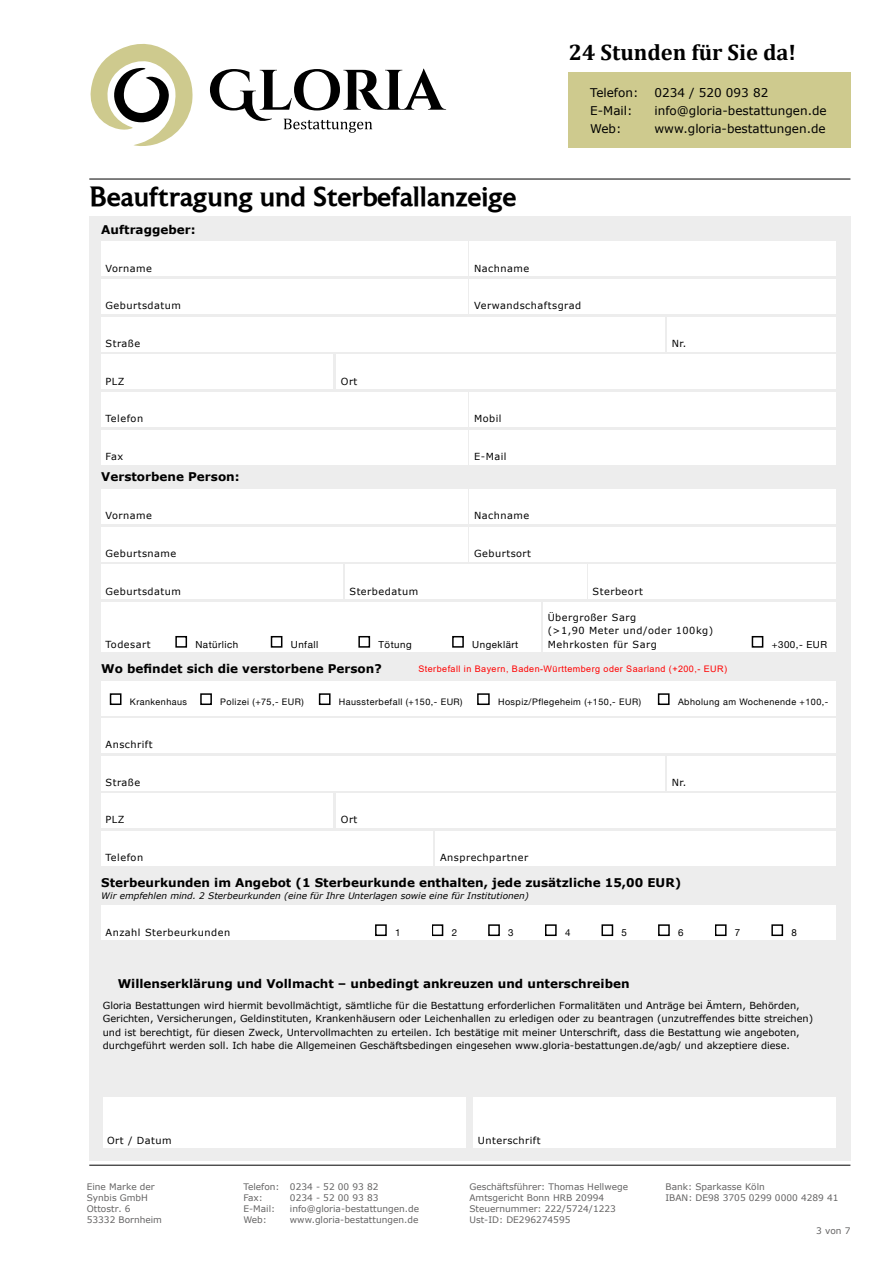
<style>
.page{position:relative;width:893px;height:1263px;background:#fff}
.page>*{position:absolute;margin:0;border:0;box-sizing:border-box;transform-origin:0 0}
.t1{font:500 27.75px "Astoria";color:#000}
.t2{font:700 22.5px "Cambria";color:#000}
.t3{font:700 12px "Verdana";color:#000}
.t4{font:12px "Verdana";color:#000}
.t5{font:9.75px/13.5px "Verdana";color:#000}
.t6{font:9.75px/13.5px "Verdana";letter-spacing:.05em;color:#000}
.t7{font:9.75px "Helvetica Neue";letter-spacing:.05em;color:#000}
.t8{font:9px/10.8px "Verdana";color:#646363}
.t9{font:9px "Helvetica Neue";letter-spacing:.05em;color:#000}
.t10{font:italic 9px "Verdana";color:#000}
.t11{font:9px "Arial";letter-spacing:.05em;color:#f00}
.s1{font-style:inherit}
</style>
<div class="page">
<hr style="left:89px;top:1165px;width:761px;height:1px;background:#000">
<hr style="left:89px;top:179px;width:761px;height:1px;background:#000">
<svg style="left:210px;top:69px;width:236px;height:64px"></svg>
<svg style="left:90px;top:44px;width:103px;height:102px"></svg>
<div style="left:569px;top:72px;width:281px;height:76px;background:#ceca8e"></div>
<div style="left:89px;top:217px;width:761px;height:944px;background:#ededed"></div>
<div style="left:101px;top:242px;width:366px;height:34px;background:#fff"></div>
<div style="left:101px;top:489px;width:366px;height:35px;background:#fff"></div>
<div style="left:101px;top:392px;width:366px;height:34px;background:#fff"></div>
<div style="left:470px;top:242px;width:366px;height:34px;background:#fff"></div>
<div style="left:470px;top:489px;width:366px;height:35px;background:#fff"></div>
<div style="left:470px;top:392px;width:366px;height:34px;background:#fff"></div>
<div style="left:470px;top:280px;width:366px;height:34px;background:#fff"></div>
<div style="left:470px;top:527px;width:366px;height:34px;background:#fff"></div>
<div style="left:470px;top:430px;width:366px;height:34px;background:#fff"></div>
<div style="left:667px;top:317px;width:169px;height:34px;background:#fff"></div>
<div style="left:667px;top:756px;width:169px;height:34px;background:#fff"></div>
<div style="left:101px;top:280px;width:366px;height:34px;background:#fff"></div>
<div style="left:101px;top:527px;width:366px;height:34px;background:#fff"></div>
<div style="left:101px;top:719px;width:735px;height:34px;background:#fff"></div>
<div style="left:101px;top:565px;width:241px;height:34px;background:#fff"></div>
<div style="left:345px;top:565px;width:241px;height:34px;background:#fff"></div>
<div style="left:588px;top:565px;width:248px;height:34px;background:#fff"></div>
<div style="left:101px;top:602px;width:440px;height:50px;background:#fff"></div>
<div style="left:101px;top:906px;width:735px;height:34px;background:#fff"></div>
<div style="left:101px;top:681px;width:735px;height:34px;background:#fff"></div>
<div style="left:101px;top:430px;width:366px;height:34px;background:#fff"></div>
<div style="left:101px;top:317px;width:564px;height:34px;background:#fff"></div>
<div style="left:101px;top:756px;width:564px;height:34px;background:#fff"></div>
<div style="left:103px;top:1097px;width:362px;height:51px;background:#fff"></div>
<div style="left:473px;top:1097px;width:363px;height:51px;background:#fff"></div>
<div style="left:101px;top:355px;width:231px;height:34px;background:#fff"></div>
<div style="left:101px;top:794px;width:231px;height:34px;background:#fff"></div>
<div style="left:101px;top:831px;width:332px;height:34px;background:#fff"></div>
<div style="left:436px;top:831px;width:400px;height:34px;background:#fff"></div>
<div style="left:337px;top:355px;width:499px;height:34px;background:#fff"></div>
<div style="left:337px;top:794px;width:499px;height:34px;background:#fff"></div>
<svg style="left:175px;top:636px;width:13px;height:12px"></svg>
<svg style="left:432px;top:924px;width:12px;height:13px"></svg>
<svg style="left:545px;top:924px;width:12px;height:13px"></svg>
<svg style="left:715px;top:924px;width:12px;height:13px"></svg>
<svg style="left:488px;top:924px;width:12px;height:13px"></svg>
<svg style="left:658px;top:924px;width:12px;height:13px"></svg>
<svg style="left:601px;top:924px;width:13px;height:13px"></svg>
<svg style="left:771px;top:924px;width:13px;height:13px"></svg>
<svg style="left:318px;top:693px;width:13px;height:12px"></svg>
<svg style="left:109px;top:693px;width:13px;height:12px"></svg>
<svg style="left:477px;top:693px;width:13px;height:12px"></svg>
<svg style="left:200px;top:693px;width:12px;height:12px"></svg>
<svg style="left:657px;top:693px;width:13px;height:12px"></svg>
<svg style="left:270px;top:636px;width:13px;height:12px"></svg>
<svg style="left:358px;top:636px;width:13px;height:12px"></svg>
<svg style="left:452px;top:636px;width:12px;height:12px"></svg>
<svg style="left:375px;top:924px;width:12px;height:13px"></svg>
<div style="left:543px;top:602px;width:293px;height:50px;background:#fff"></div>
<svg style="left:751px;top:636px;width:13px;height:12px"></svg>
<h2 class="t2" style="left:569px;top:36px;width:229px">24 Stunden für Sie da!</h2>
<p class="t4" style="left:590px;top:85px;width:50px">Telefon:</p>
<p class="t4" style="left:654px;top:85px;width:115px">0234 / 520 093 82</p>
<p class="t4" style="left:590px;top:103px;width:44px">E-Mail:</p>
<p class="t4" style="left:654px;top:103px;width:174px">info@gloria-bestattungen.de</p>
<p class="t4" style="left:590px;top:121px;width:33px">Web:</p>
<p class="t4" style="left:654px;top:121px;width:173px">www.gloria-bestattungen.de</p>
<h1 class="t1" style="left:89px;top:181px;width:429px">Beauftragung und Sterbefallanzeige</h1>
<p class="t3" style="left:101px;top:222px;width:96px">Auftraggeber:</p>
<p class="t6" style="left:106px;top:262px;width:48px">Vorname</p>
<p class="t6" style="left:474px;top:262px;width:57px">Nachname</p>
<p class="t6" style="left:106px;top:299px;width:77px">Geburtsdatum</p>
<p class="t6" style="left:474px;top:299px;width:108px">Verwandschaftsgrad</p>
<p class="t5" style="left:106px;top:337px;width:36px">Straße</p>
<p class="t5" style="left:106px;top:374px;width:20px">PLZ</p>
<p class="t5" style="left:341px;top:374px;width:18px">Ort</p>
<p class="t6" style="left:106px;top:412px;width:39px">Telefon</p>
<p class="t5" style="left:474px;top:412px;width:29px">Mobil</p>
<p class="t5" style="left:106px;top:450px;width:19px">Fax</p>
<p class="t5" style="left:474px;top:450px;width:34px">E-Mail</p>
<p class="t3" style="left:101px;top:469px;width:140px">Verstorbene Person:</p>
<p class="t6" style="left:106px;top:509px;width:48px">Vorname</p>
<p class="t6" style="left:474px;top:509px;width:57px">Nachname</p>
<p class="t6" style="left:106px;top:547px;width:72px">Geburtsname</p>
<p class="t6" style="left:474px;top:547px;width:59px">Geburtsort</p>
<p class="t5" style="left:672px;top:337px;width:16px">Nr.</p>
<p class="t6" style="left:106px;top:584px;width:77px">Geburtsdatum</p>
<p class="t6" style="left:349px;top:584px;width:70px">Sterbedatum</p>
<p class="t6" style="left:593px;top:584px;width:52px">Sterbeort</p>
<p class="t6" style="left:106px;top:637px;width:47px">Todesart</p>
<p class="t7" style="left:195px;top:637px;width:44px">Natürlich</p>
<p class="t7" style="left:291px;top:637px;width:29px">Unfall</p>
<p class="t7" style="left:378px;top:637px;width:35px">Tötung</p>
<p class="t7" style="left:472px;top:637px;width:47px">Ungeklärt</p>
<p class="t6" style="left:548px;top:610px;width:167px">Übergroßer Sarg<br>(&gt;1,90 Meter und/oder 100kg)</p>
<p class="t6" style="left:548px;top:637px;width:111px">Mehrkosten für Sarg</p>
<p class="t7" style="left:772px;top:637px;width:57px">+<span class="s1">300</span>,- EUR</p>
<p class="t3" style="left:101px;top:661px;width:282px">Wo befindet sich die verstorbene Person?</p>
<p class="t11" style="left:418px;top:663px;width:310px">Sterbefall in Bayern, Baden-Württemberg oder Saarland (+200,- EUR)</p>
<p class="t9" style="left:130px;top:695px;width:59px">Krankenhaus</p>
<p class="t9" style="left:220px;top:695px;width:85px">Polizei (+75,- EUR)</p>
<p class="t9" style="left:339px;top:695px;width:125px">Haussterbefall (+150,- EUR)</p>
<p class="t9" style="left:498px;top:695px;width:144px">Hospiz/Pflegeheim (+150,- EUR)</p>
<p class="t9" style="left:678px;top:695px;width:152px">Abholung am Wochenende +100,-</p>
<p class="t6" style="left:106px;top:738px;width:49px">Anschrift</p>
<p class="t5" style="left:106px;top:776px;width:36px">Straße</p>
<p class="t5" style="left:341px;top:813px;width:18px">Ort</p>
<p class="t5" style="left:106px;top:813px;width:20px">PLZ</p>
<p class="t6" style="left:106px;top:851px;width:39px">Telefon</p>
<p class="t6" style="left:440px;top:851px;width:90px">Ansprechpartner</p>
<p class="t5" style="left:672px;top:776px;width:16px">Nr.</p>
<p class="t3" style="left:101px;top:875px;width:581px">Sterbeurkunden im Angebot (1 Sterbeurkunde enthalten, jede zusätzliche 15,00 EUR)</p>
<p class="t10" style="left:101px;top:890px;width:429px">Wir empfehlen mind. 2 Sterbeurkunden (eine für Ihre Unterlagen sowie eine für Institutionen)</p>
<p class="t6" style="left:106px;top:925px;width:126px">Anzahl Sterbeurkunden</p>
<p class="t7" style="left:395px;top:925px;width:7px">1</p>
<p class="t7" style="left:452px;top:925px;width:7px">2</p>
<p class="t7" style="left:508px;top:925px;width:7px">3</p>
<p class="t7" style="left:565px;top:925px;width:7px">4</p>
<p class="t7" style="left:622px;top:925px;width:7px">5</p>
<p class="t7" style="left:678px;top:925px;width:7px">6</p>
<p class="t7" style="left:735px;top:925px;width:7px">7</p>
<p class="t7" style="left:791px;top:925px;width:7px">8</p>
<p class="t3" style="left:118px;top:975px;width:513px">Willenserklärung und Vollmacht – unbedingt ankreuzen und unterschreiben</p>
<p class="t5" style="left:103px;top:998px;width:712px">Gloria Bestattungen wird hiermit bevollmächtigt, sämtliche für die Bestattung erforderlichen Formalitäten und Anträge bei Ämtern, Behörden, Gerichten, Versicherungen, Geldinstituten, Krankenhäusern oder Leichenhallen zu erledigen oder zu beantragen (unzutreffendes bitte streichen) und ist berechtigt, für diesen Zweck, Untervollmachten zu erteilen. Ich bestätige mit meiner Unterschrift, dass die Bestattung wie angeboten, durchgeführt werden soll. Ich habe die Allgemeinen Geschäftsbedingen eingesehen www.gloria-bestattungen.de/agb/ und akzeptiere diese.</p>
<p class="t6" style="left:107px;top:1134px;width:66px">Ort / Datum</p>
<p class="t6" style="left:478px;top:1134px;width:64px">Unterschrift</p>
<p class="t8" style="left:87px;top:1182px;width:77px">Eine Marke der<br>Synbis GmbH<br>Ottostr. 6<br>53332 Bornheim</p>
<p class="t8" style="left:243px;top:1182px;width:137px">Telefon: 0234 - 52 00 93 82<br>Fax:</p>
<p class="t8" style="left:290px;top:1192px;width:90px">0234 - 52 00 93 83</p>
<p class="t8" style="left:243px;top:1203px;width:33px">E-Mail:</p>
<p class="t8" style="left:290px;top:1203px;width:131px">info@gloria-bestattungen.de</p>
<p class="t8" style="left:243px;top:1214px;width:25px">Web:</p>
<p class="t8" style="left:290px;top:1214px;width:130px">www.gloria-bestattungen.de</p>
<p class="t8" style="left:469px;top:1181px;width:160px">Geschäftsführer: Thomas Hellwege<br>Amtsgericht Bonn HRB 20994<br>Steuernummer: 222/5724/1223<br>Ust-ID: DE296274595</p>
<p class="t8" style="left:665px;top:1181px;width:175px">Bank: Sparkasse Köln<br>IBAN: DE98 3705 0299 0000 4289 41</p>
<p class="t8" style="left:816px;top:1225px;width:36px">3 von 7</p>
</div>
